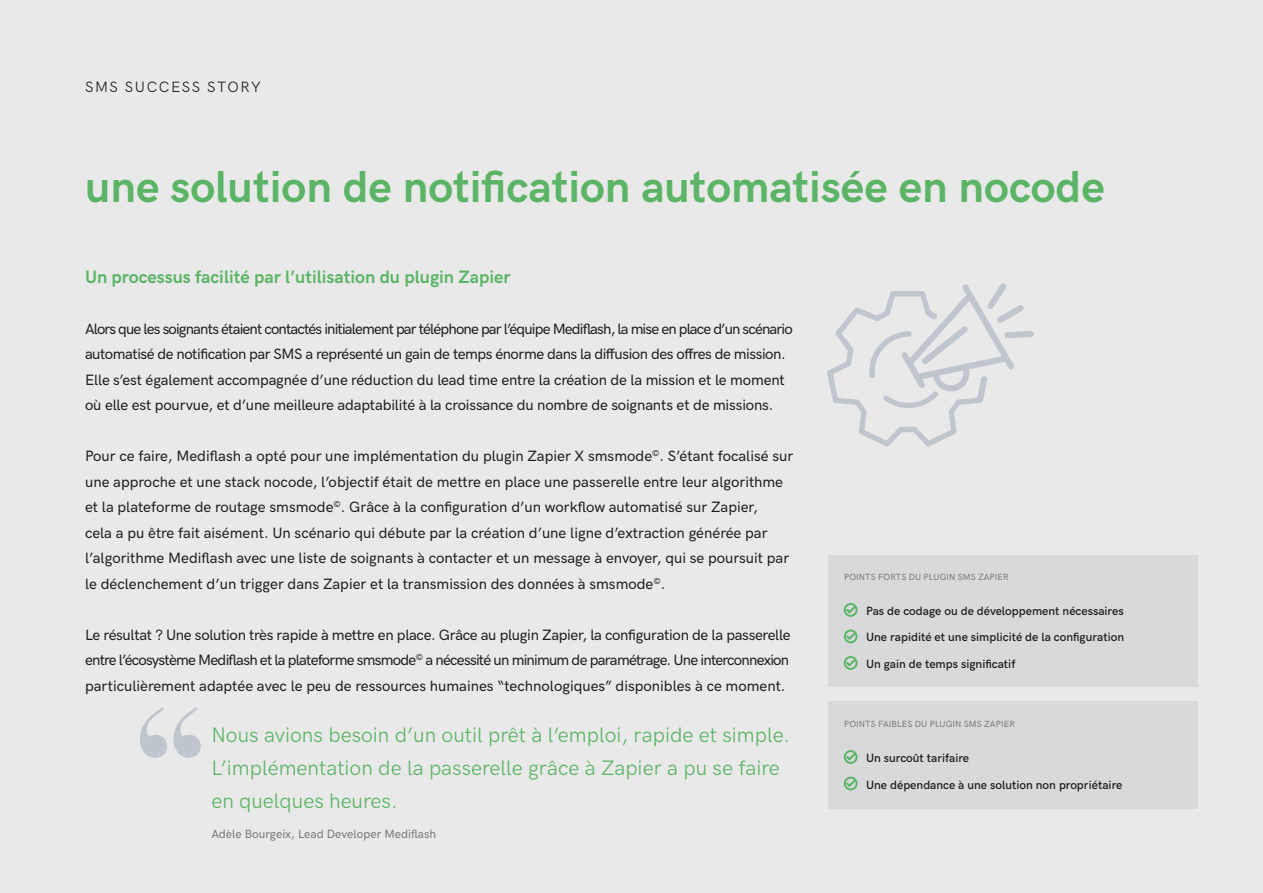
<style>
.page{position:relative;width:1263px;height:893px;background:#e9e9e9}
.page>*{position:absolute;margin:0;border:0;box-sizing:border-box;transform-origin:0 0}
.t1{font:700 45px "HK Grotesk";color:#5cb567}
.t2{font:21px/33px "HK Grotesk";color:#5cb567}
.t3{font:700 18px "HK Grotesk";color:#5cb567}
.t4{font:500 15px/25.5px "HK Grotesk";color:#1e1e1c}
.t5{font:500 15px/25.5px "HK Grotesk";letter-spacing:-.03em;color:#1e1e1c}
.t6{font:15px "HK Grotesk";letter-spacing:.105em;color:#1e1e1c}
.t7{font:600 12px "HK Grotesk";color:#1e1e1c}
.t8{font:500 12px "HK Grotesk";color:#7b7776}
.t9{font:500 9px "HK Grotesk";letter-spacing:.005em;color:#7b7776}
</style>
<div class="page">
<div style="left:828px;top:555px;width:370px;height:132px;background:#d8d9db"></div>
<svg style="left:844px;top:603px;width:13px;height:14px"></svg>
<svg style="left:844px;top:630px;width:13px;height:13px"></svg>
<svg style="left:844px;top:656px;width:13px;height:14px"></svg>
<div style="left:828px;top:701px;width:370px;height:108px;background:#d8d9db"></div>
<svg style="left:844px;top:750px;width:13px;height:14px"></svg>
<svg style="left:844px;top:777px;width:13px;height:13px"></svg>
<svg style="left:827px;top:283px;width:207px;height:164px;background:#e1e2e4"></svg>
<svg style="left:140px;top:707px;width:61px;height:51px;background:#d8dadd"></svg>
<p class="t6" style="left:85px;top:75px;width:177px">SMS SUCCESS STORY</p>
<h1 class="t1" style="left:85px;top:152px;width:1021px">une solution de notification automatisée en nocode</h1>
<p class="t3" style="left:85px;top:263px;width:427px">Un processus facilité par l’utilisation du plugin Zapier</p>
<p class="t5" style="left:85px;top:315px;width:709px">Alors que les soignants étaient contactés initialement par téléphone par l’équipe Mediflash, la mise en place d’un scénario automatisé de notification par SMS a représenté un gain de temps énorme dans la diffusion des offres de mission.<br>Elle s’est également accompagnée d’une réduction du lead time entre la création de la mission et le moment où elle est pourvue, et d’une meilleure adaptabilité à la croissance du nombre de soignants et de missions.</p>
<p class="t4" style="left:85px;top:442px;width:710px">Pour ce faire, Mediflash a opté pour une implémentation du plugin Zapier X smsmode<sup>©</sup>. S’étant focalisé sur une approche et une stack nocode, l’objectif était de mettre en place une passerelle entre leur algorithme et la plateforme de routage smsmode<sup>©</sup>. Grâce à la configuration d’un workflow automatisé sur Zapier,<br>cela a pu être fait aisément. Un scénario qui débute par la création d’une ligne d’extraction générée par l’algorithme Mediflash avec une liste de soignants à contacter et un message à envoyer, qui se poursuit par le déclenchement d’un trigger dans Zapier et la transmission des données à smsmode<sup>©</sup>.</p>
<p class="t4" style="left:85px;top:621px;width:707px;text-align:justify">Le résultat ? Une solution très rapide à mettre en place. Grâce au plugin Zapier, la configuration de la passerelle entre l’écosystème Mediflash et la plateforme smsmode<sup>©</sup> a nécessité un minimum de paramétrage. Une interconnexion particulièrement adaptée avec le peu de ressources humaines “technologiques” disponibles à ce moment.</p>
<h2 class="t2" style="left:211px;top:716px;width:580px">Nous avions besoin d’un outil prêt à l’emploi, rapide et simple.<br>L’implémentation de la passerelle grâce à Zapier a pu se faire en quelques heures.</h2>
<p class="t8" style="left:211px;top:824px;width:226px">Adèle Bourgeix, Lead Developer Mediflash</p>
<p class="t9" style="left:844px;top:570px;width:166px">POINTS FORTS DU PLUGIN SMS ZAPIER</p>
<p class="t7" style="left:866px;top:602px;width:259px">Pas de codage ou de développement nécessaires</p>
<p class="t7" style="left:866px;top:628px;width:260px">Une rapidité et une simplicité de la configuration</p>
<p class="t7" style="left:866px;top:655px;width:151px">Un gain de temps significatif</p>
<p class="t9" style="left:844px;top:717px;width:172px">POINTS FAIBLES DU PLUGIN SMS ZAPIER</p>
<p class="t7" style="left:866px;top:749px;width:105px">Un surcoût tarifaire</p>
<p class="t7" style="left:866px;top:775px;width:258px">Une dépendance à une solution non propriétaire</p>
</div>
